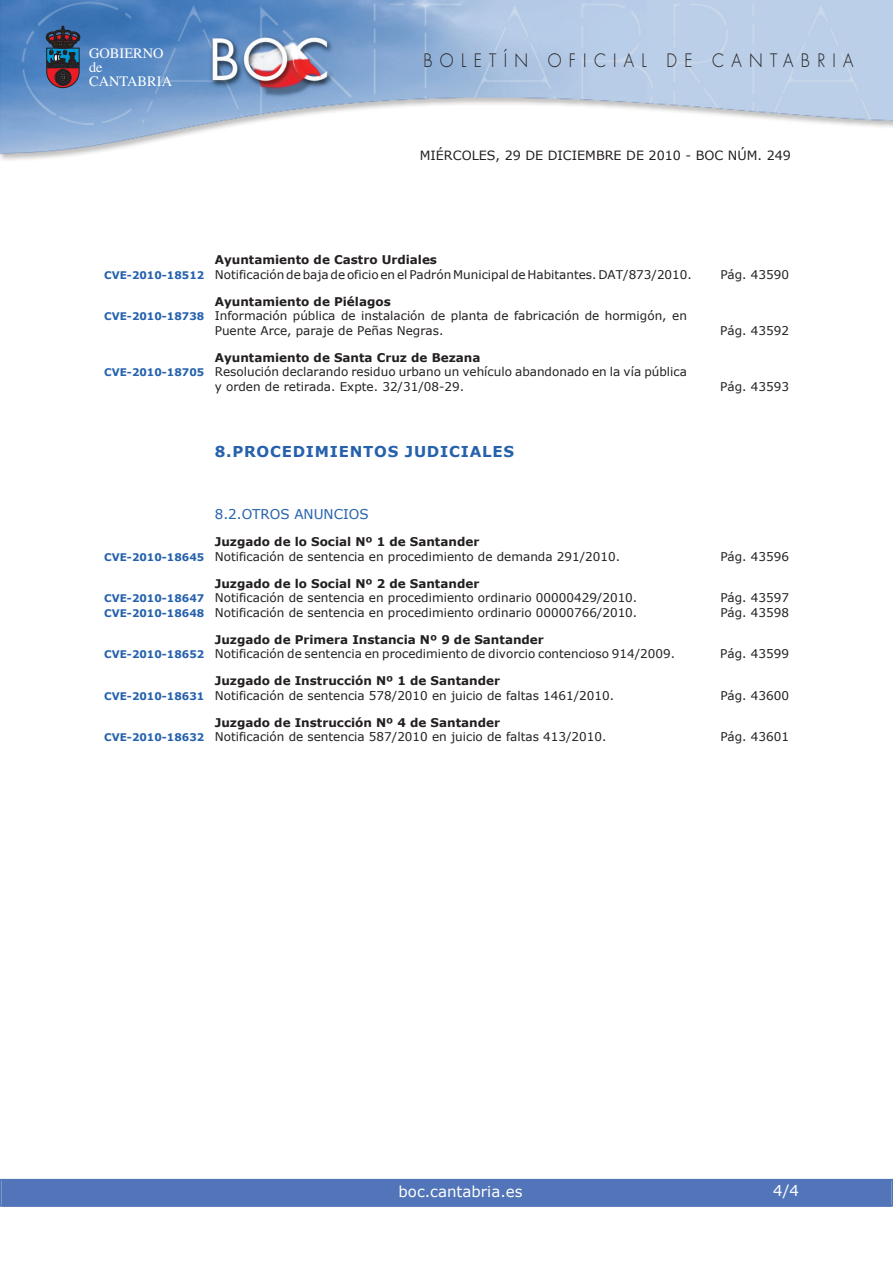
<style>
.page{position:relative;width:893px;height:1263px;background:#fff}
.page>*{position:absolute;margin:0;border:0;box-sizing:border-box;transform-origin:0 0}
.t1{font:300 18px "Futura";letter-spacing:.45em;color:#231f20;scale:.9 1}
.t2{font:700 15px "Verdana";letter-spacing:.05em;color:#2561ad}
.t3{font:15px "Verdana";color:#fff}
.t4{font:14.4px/14.1px "Times";color:#fff}
.t5{font:13.5px "Verdana";color:#2561ad}
.t6{font:12.75px "Verdana";color:#231f20}
.t7{font:12px/14.4px "Verdana";color:#231f20}
.t8{font:700 12px "Verdana";color:#231f20}
.s1{font-weight:700}
.s2{font-weight:700;font-size:10.5px;color:#2561ad}
</style>
<div class="page">
<img style="left:0;top:0;width:893px;height:161px">
<svg style="left:46px;top:26px;width:34px;height:62px;background:#464054"></svg>
<div style="left:2px;top:1180px;width:889px;height:27px;background:#5175b8"></div>
<div style="left:0;top:1179px;width:893px;height:28px;border:2px solid #5175b8"></div>
<p class="t4" style="left:89px;top:47px;width:85px">GOBIERNO de<br>CANTABRIA</p>
<h1 class="t1" style="left:423px;top:52px;width:479px">BOLETÍN OFICIAL DE CANTABRIA</h1>
<p class="t6" style="left:420px;top:147px;width:373px">MIÉRCOLES, 29 DE DICIEMBRE DE 2010 - BOC NÚM. 249</p>
<p class="t7" style="left:104px;top:252px;width:589px;text-indent:111px"><span class="s1">Ayuntamiento de Castro Urdiales<br></span><span class="s2">CVE-2010-18512</span> Notificación de baja de oficio en el Padrón Municipal de Habitantes. DAT/873/2010.</p>
<p class="t7" style="left:720px;top:267px;width:70px">Pág. 43590</p>
<p class="t8" style="left:215px;top:294px;width:178px">Ayuntamiento de Piélagos</p>
<p class="t7" style="left:104px;top:308px;width:584px"><span class="s2">CVE-2010-18738</span> Información pública de instalación de planta de fabricación de hormigón, en</p>
<p class="t7" style="left:215px;top:323px;width:230px">Puente Arce, paraje de Peñas Negras.</p>
<p class="t7" style="left:720px;top:323px;width:70px">Pág. 43592</p>
<p class="t8" style="left:215px;top:350px;width:267px">Ayuntamiento de Santa Cruz de Bezana</p>
<p class="t7" style="left:104px;top:364px;width:584px"><span class="s2">CVE-2010-18705</span> Resolución declarando residuo urbano un vehículo abandonado en la vía pública</p>
<p class="t7" style="left:215px;top:379px;width:251px">y orden de retirada. Expte. 32/31/08-29.</p>
<p class="t7" style="left:720px;top:379px;width:70px">Pág. 43593</p>
<p class="t2" style="left:215px;top:442px;width:301px">8.PROCEDIMIENTOS JUDICIALES</p>
<p class="t5" style="left:215px;top:506px;width:155px">8.2.OTROS ANUNCIOS</p>
<p class="t7" style="left:104px;top:534px;width:517px;text-indent:111px"><span class="s1">Juzgado de lo Social Nº 1 de Santander<br></span><span class="s2">CVE-2010-18645</span> Notificación de sentencia en procedimiento de demanda 291/2010.</p>
<p class="t7" style="left:104px;top:576px;width:535px;text-indent:111px"><span class="s1">Juzgado de lo Social Nº 2 de Santander<br></span><span class="s2">CVE-2010-18647</span> Notificación de sentencia en procedimiento ordinario 00000429/2010.</p>
<p class="t7" style="left:720px;top:549px;width:70px">Pág. 43596</p>
<p class="t7" style="left:720px;top:590px;width:70px">Pág. 43597</p>
<p class="t7" style="left:104px;top:605px;width:535px"><span class="s2">CVE-2010-18648</span> Notificación de sentencia en procedimiento ordinario 00000766/2010.</p>
<p class="t7" style="left:720px;top:605px;width:70px">Pág. 43598</p>
<p class="t7" style="left:104px;top:632px;width:572px;text-indent:111px"><span class="s1">Juzgado de Primera Instancia Nº 9 de Santander<br></span><span class="s2">CVE-2010-18652</span> Notificación de sentencia en procedimiento de divorcio contencioso 914/2009.</p>
<p class="t7" style="left:720px;top:646px;width:70px">Pág. 43599</p>
<p class="t7" style="left:104px;top:673px;width:511px;text-align:center"><span class="s1">Juzgado de Instrucción Nº 1 de Santander<br></span><span class="s2">CVE-2010-18631</span> Notificación de sentencia 578/2010 en juicio de faltas 1461/2010.</p>
<p class="t7" style="left:104px;top:715px;width:504px;text-align:center"><span class="s1">Juzgado de Instrucción Nº 4 de Santander<br></span><span class="s2">CVE-2010-18632</span> Notificación de sentencia 587/2010 en juicio de faltas 413/2010.</p>
<p class="t7" style="left:720px;top:688px;width:70px">Pág. 43600</p>
<p class="t7" style="left:720px;top:729px;width:70px">Pág. 43601</p>
<p class="t3" style="left:398px;top:1182px;width:126px">boc.cantabria.es</p>
<p class="t3" style="left:773px;top:1181px;width:27px">4/4</p>
</div>
